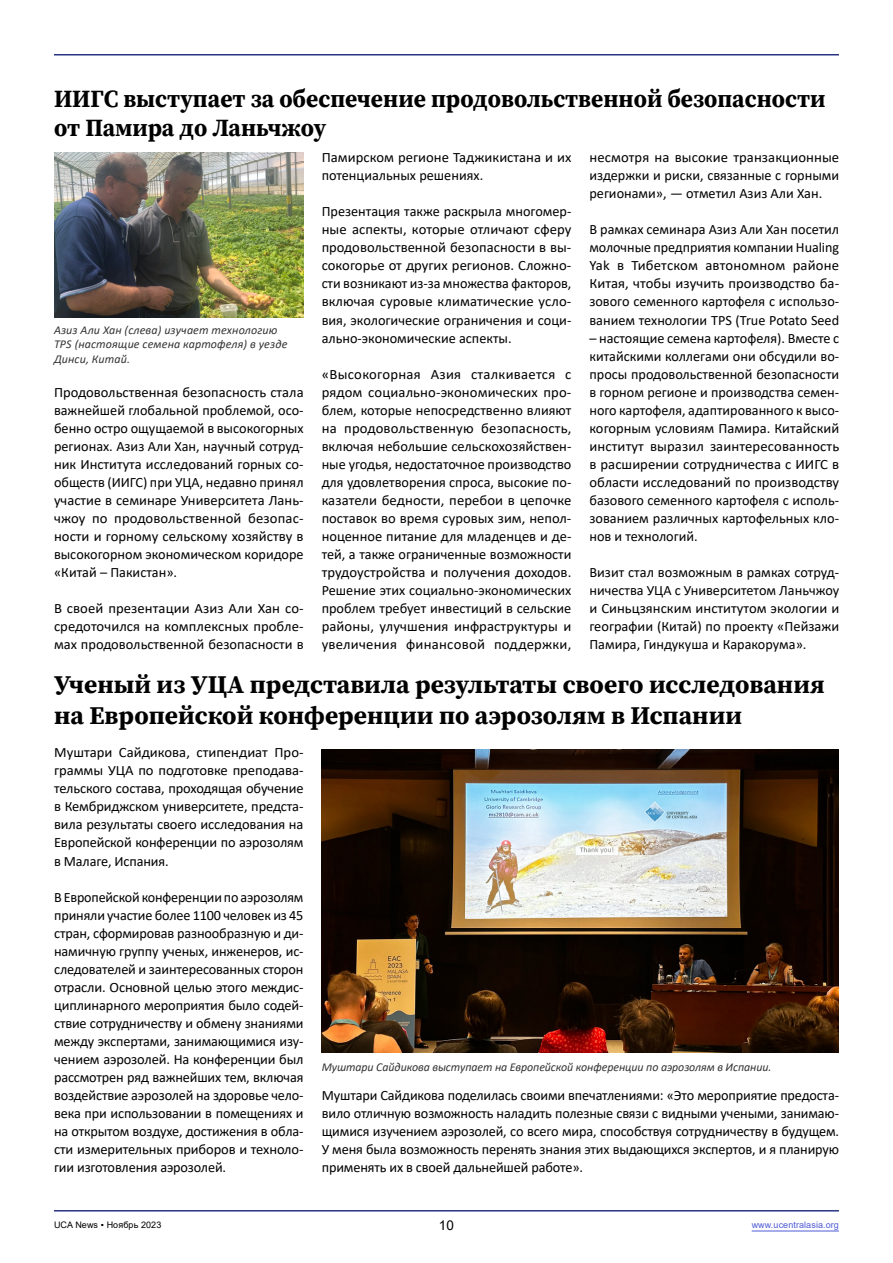
<style>
.page{position:relative;width:893px;height:1263px;background:#fff}
.page>*{position:absolute;margin:0;border:0;box-sizing:border-box;transform-origin:0 0}
.t1{font:25.5px/30.6px "Source Serif Variable";color:#000}
.t2{font:24.75px/28.8px "Source Serif Variable";color:#000;scale:.95 1}
.t3{font:14.25px/18px "Calibri";color:#000;text-align:justify}
.t4{font:13.5px "Arial";color:#000}
.t5{font:italic 12px/14.4px "Calibri";letter-spacing:-.005em;color:#333}
.t6{font:9px "Arial";letter-spacing:.01em;color:#4f5cd6}
.t7{font:9px "Arial";letter-spacing:.01em;color:#000}
</style>
<div class="page">
<hr style="left:54px;top:1210px;width:785px;height:1px;background:#283583">
<hr style="left:54px;top:54px;width:785px;height:2px;background:#283583">
<img style="left:54px;top:152px;width:250px;height:165px">
<img style="left:322px;top:749px;width:517px;height:303px">
<hr style="left:752px;top:1230px;width:87px;height:1px;background:#4f5cd6">
<h2 class="t2" style="left:54px;top:84px;width:814px">ИИГС выступает за обеспечение продовольственной безопасности от Памира до Ланьчжоу</h2>
<p class="t3" style="left:322px;top:148px;width:251px">Памирском регионе Таджикистана и их потенциальных решениях.</p>
<p class="t3" style="left:322px;top:202px;width:251px">Презентация также раскрыла многомер&shy;ные аспекты, которые отличают сферу продовольственной безопасности в вы&shy;сокогорье от других регионов. Сложно&shy;сти возникают из-за множества факторов, включая суровые климатические усло&shy;вия, экологические ограничения и соци&shy;ально-экономические аспекты.</p>
<p class="t3" style="left:322px;top:364px;width:251px">«Высокогорная Азия сталкивается с рядом социально-экономических про&shy;блем, которые непосредственно влияют на продовольственную безопасность, включая небольшие сельскохозяйствен&shy;ные угодья, недостаточное производство для удовлетворения спроса, высокие по&shy;казатели бедности, перебои в цепочке поставок во время суровых зим, непол&shy;ноценное питание для младенцев и де&shy;тей, а также ограниченные возможности трудоустройства и получения доходов.<br>Решение этих социально-экономических проблем требует инвестиций в сельские районы, улучшения инфраструктуры и увеличения финансовой поддержки,</p>
<p class="t3" style="left:589px;top:148px;width:251px">несмотря на высокие транзакционные издержки и риски, связанные с горными регионами», — отметил Азиз Али Хан.</p>
<p class="t3" style="left:589px;top:220px;width:251px">В рамках семинара Азиз Али Хан посетил молочные предприятия компании Hualing Yak в Тибетском автономном районе Китая, чтобы изучить производство ба&shy;зового семенного картофеля с использо&shy;ванием технологии TPS (True Potato Seed</p>
<p class="t3" style="left:589px;top:328px;width:251px">– настоящие семена картофеля). Вместе с китайскими коллегами они обсудили во&shy;просы продовольственной безопасности в горном регионе и производства семен&shy;ного картофеля, адаптированного к высо&shy;когорным условиям Памира. Китайский институт выразил заинтересованность в расширении сотрудничества с ИИГС в области исследований по производству базового семенного картофеля с исполь&shy;зованием различных картофельных кло&shy;нов и технологий.</p>
<p class="t3" style="left:589px;top:563px;width:251px">Визит стал возможным в рамках сотруд&shy;ничества УЦА с Университетом Ланьчжоу и Синьцзянским институтом экологии и географии (Китай) по проекту «Пейзажи Памира, Гиндукуша и Каракорума».</p>
<h1 class="t1" style="left:54px;top:669px;width:772px">Ученый из УЦА представила результаты своего исследования на Европейской конференции по аэрозолям в Испании</h1>
<p class="t3" style="left:54px;top:743px;width:251px">Муштари Сайдикова, стипендиат Про&shy;граммы УЦА по подготовке преподава&shy;тельского состава, проходящая обучение в Кембриджском университете, предста&shy;вила результаты своего исследования на Европейской конференции по аэрозолям в Малаге, Испания.</p>
<p class="t3" style="left:54px;top:887px;width:251px">В Европейской конференции по аэрозолям приняли участие более 1100 человек из 45 стран, сформировав разнообразную и ди&shy;намичную группу ученых, инженеров, ис&shy;следователей и заинтересованных сторон отрасли. Основной целью этого междис&shy;циплинарного мероприятия было содей&shy;ствие сотрудничеству и обмену знаниями между экспертами, занимающимися изу&shy;чением аэрозолей. На конференции был рассмотрен ряд важнейших тем, включая воздействие аэрозолей на здоровье чело&shy;века при использовании в помещениях и на открытом воздухе, достижения в обла&shy;сти измерительных приборов и техноло&shy;гии изготовления аэрозолей.</p>
<p class="t5" style="left:54px;top:322px;width:235px">Азиз Али Хан (слева) изучает технологию<br>TPS (настоящие семена картофеля) в уезде<br>Динси, Китай.</p>
<p class="t3" style="left:54px;top:383px;width:251px">Продовольственная безопасность стала важнейшей глобальной проблемой, осо&shy;бенно остро ощущаемой в высокогорных регионах. Азиз Али Хан, научный сотруд&shy;ник Института исследований горных со&shy;обществ (ИИГС) при УЦА, недавно принял участие в семинаре Университета Лань&shy;чжоу по продовольственной безопас&shy;ности и горному сельскому хозяйству в высокогорном экономическом коридоре «Китай – Пакистан».</p>
<p class="t3" style="left:54px;top:599px;width:251px">В своей презентации Азиз Али Хан со&shy;средоточился на комплексных пробле&shy;мах продовольственной безопасности в</p>
<p class="t5" style="left:322px;top:1059px;width:451px">Муштари Сайдикова выступает на Европейской конференции по аэрозолям в Испании.</p>
<p class="t3" style="left:322px;top:1086px;width:519px">Муштари Сайдикова поделилась своими впечатлениями: «Это мероприятие предоста&shy;вило отличную возможность наладить полезные связи с видными учеными, занимаю&shy;щимися изучением аэрозолей, со всего мира, способствуя сотрудничеству в будущем.<br>У меня была возможность перенять знания этих выдающихся экспертов, и я планирую применять их в своей дальнейшей работе».</p>
<p class="t7" style="left:54px;top:1218px;width:109px">UCA News ▪ Ноябрь 2023</p>
<p class="t4" style="left:439px;top:1215px;width:17px">10</p>
<p class="t6" style="left:752px;top:1218px;width:89px">www.ucentralasia.org</p>
</div>
